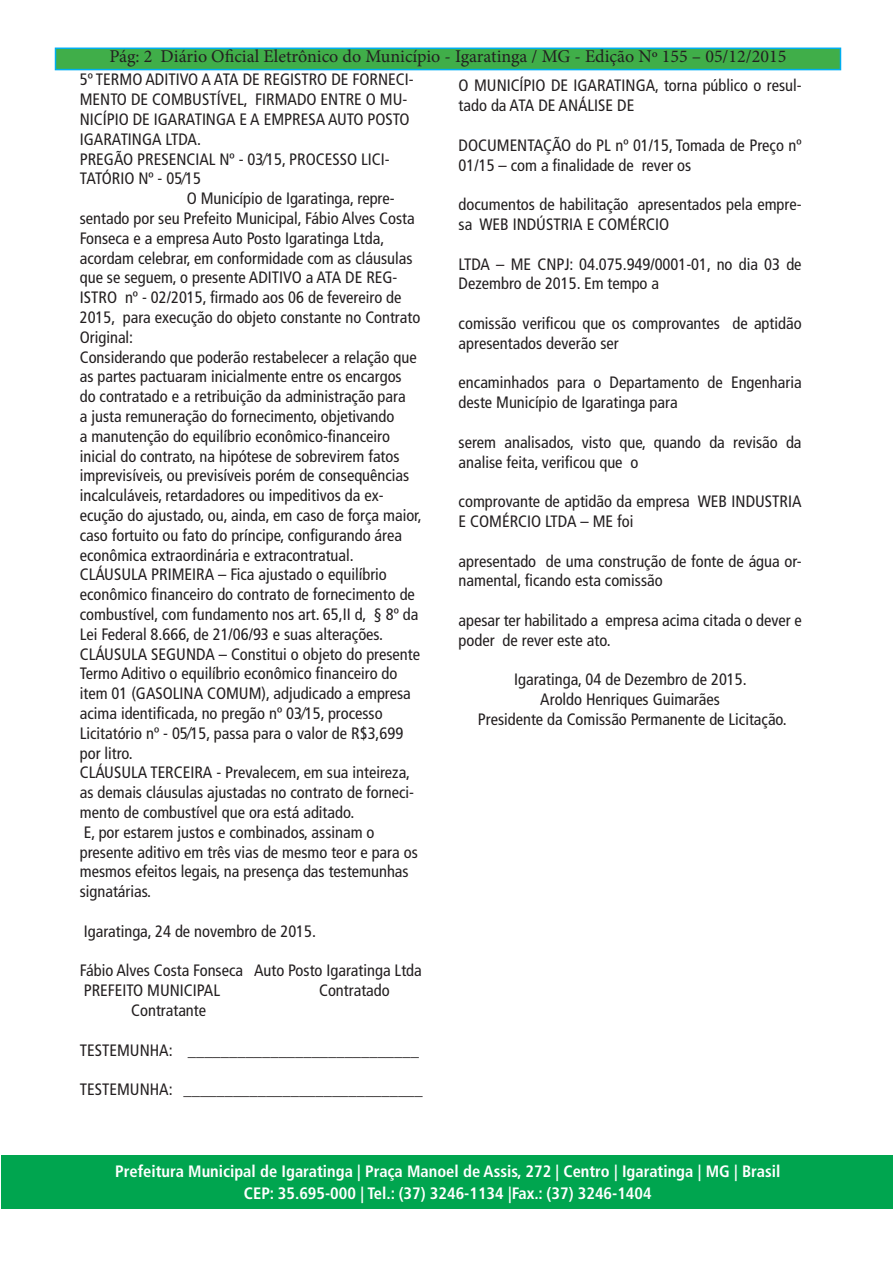
<style>
.page{position:relative;width:893px;height:1263px;background:#fff}
.page>*{position:absolute;margin:0;border:0;box-sizing:border-box;transform-origin:0 0}
.t1{font:18px "Minion Pro";color:#231f20}
.t2{font:condensed 16.5px/19.8px "Frutiger LT Std";color:#231f20}
.t3{font:700 condensed 16.5px "Frutiger LT Std";color:#fff}
</style>
<div class="page">
<div style="left:2px;top:1155px;width:891px;height:53px;background:#00a54f"></div>
<div style="left:56px;top:48px;width:784px;height:22px;background:#40ae49"></div>
<div style="left:55px;top:48px;width:786px;height:22px;border:2px solid #00aeef"></div>
<p class="t1" style="left:110px;top:44px;width:678px">Pág: 2 Diário Oficial Eletrônico do Município - Igaratinga / MG - Edição Nº 155 – 05/12/2015</p>
<p class="t2" style="left:459px;top:76px;width:344px">O MUNICÍPIO DE IGARATINGA, torna público o resul&shy;tado da ATA DE ANÁLISE DE</p>
<p class="t2" style="left:459px;top:135px;width:344px">DOCUMENTAÇÃO do PL nº 01/15, Tomada de Preço nº<br>01/15 – com a finalidade de rever os</p>
<p class="t2" style="left:459px;top:195px;width:344px">documentos de habilitação apresentados pela empre&shy;sa WEB INDÚSTRIA E COMÉRCIO</p>
<p class="t2" style="left:459px;top:254px;width:344px">LTDA – ME CNPJ: 04.075.949/0001-01, no dia 03 de<br>Dezembro de 2015. Em tempo a</p>
<p class="t2" style="left:459px;top:313px;width:345px">comissão verificou que os comprovantes de aptidão apresentados deverão ser</p>
<p class="t2" style="left:459px;top:373px;width:344px">encaminhados para o Departamento de Engenharia deste Município de Igaratinga para</p>
<p class="t2" style="left:459px;top:432px;width:344px">serem analisados, visto que, quando da revisão da analise feita, verificou que o</p>
<p class="t2" style="left:459px;top:492px;width:344px">comprovante de aptidão da empresa WEB INDUSTRIA<br>E COMÉRCIO LTDA – ME foi</p>
<p class="t2" style="left:459px;top:551px;width:344px">apresentado de uma construção de fonte de água or&shy;namental, ficando esta comissão</p>
<p class="t2" style="left:459px;top:610px;width:345px">apesar ter habilitado a empresa acima citada o dever e poder de rever este ato.</p>
<p class="t2" style="left:514px;top:670px;width:234px">Igaratinga, 04 de Dezembro de 2015.</p>
<p class="t2" style="left:540px;top:690px;width:181px">Aroldo Henriques Guimarães</p>
<p class="t2" style="left:478px;top:709px;width:311px">Presidente da Comissão Permanente de Licitação.</p>
<p class="t2" style="left:80px;top:70px;width:335px">5º TERMO ADITIVO A ATA DE REGISTRO DE FORNECI-MENTO DE COMBUSTÍVEL, FIRMADO ENTRE O MU-NICÍPIO DE IGARATINGA E A EMPRESA AUTO POSTO IGARATINGA LTDA.</p>
<p class="t2" style="left:80px;top:149px;width:311px">PREGÃO PRESENCIAL Nº - 03⁄15, PROCESSO LICI-<br>TATÓRIO Nº - 05⁄15</p>
<p class="t2" style="left:80px;top:189px;width:342px;text-indent:107px">O Município de Igaratinga, repre&shy;sentado por seu Prefeito Municipal, Fábio Alves Costa Fonseca e a empresa Auto Posto Igaratinga Ltda, acordam celebrar, em conformidade com as cláusulas que se seguem, o presente ADITIVO a ATA DE REG-ISTRO nº - 02/2015, firmado aos 06 de fevereiro de 2015, para execução do objeto constante no Contrato Original:</p>
<p class="t2" style="left:80px;top:347px;width:343px">Considerando que poderão restabelecer a relação que as partes pactuaram inicialmente entre os encargos do contratado e a retribuição da administração para<br>a justa remuneração do fornecimento, objetivando<br>a manutenção do equilíbrio econômico-financeiro inicial do contrato, na hipótese de sobrevirem fatos imprevisíveis, ou previsíveis porém de consequências incalculáveis, retardadores ou impeditivos da ex&shy;ecução do ajustado, ou, ainda, em caso de força maior, caso fortuito ou fato do príncipe, configurando área econômica extraordinária e extracontratual.</p>
<p class="t2" style="left:80px;top:565px;width:340px">CLÁUSULA PRIMEIRA – Fica ajustado o equilíbrio econômico financeiro do contrato de fornecimento de combustível, com fundamento nos art. 65,II d, § 8º da Lei Federal 8.666, de 21/06/93 e suas alterações.</p>
<p class="t2" style="left:80px;top:644px;width:342px">CLÁUSULA SEGUNDA – Constitui o objeto do presente Termo Aditivo o equilíbrio econômico financeiro do item 01 (GASOLINA COMUM), adjudicado a empresa acima identificada, no pregão nº 03⁄15, processo Licitatório nº - 05⁄15, passa para o valor de R$3,699 por litro.</p>
<p class="t2" style="left:80px;top:763px;width:336px">CLÁUSULA TERCEIRA - Prevalecem, em sua inteireza, as demais cláusulas ajustadas no contrato de forneci&shy;mento de combustível que ora está aditado.</p>
<p class="t2" style="left:80px;top:822px;width:339px">E, por estarem justos e combinados, assinam o presente aditivo em três vias de mesmo teor e para os mesmos efeitos legais, na presença das testemunhas signatárias.</p>
<p class="t2" style="left:84px;top:921px;width:234px">Igaratinga, 24 de novembro de 2015.</p>
<p class="t2" style="left:80px;top:961px;width:343px">Fábio Alves Costa Fonseca Auto Posto Igaratinga Ltda</p>
<p class="t2" style="left:84px;top:981px;width:138px">PREFEITO MUNICIPAL</p>
<p class="t2" style="left:319px;top:981px;width:72px">Contratado</p>
<p class="t2" style="left:131px;top:1000px;width:76px">Contratante</p>
<p class="t2" style="left:80px;top:1040px;width:341px">TESTEMUNHA: ____________________________</p>
<p class="t2" style="left:80px;top:1080px;width:344px">TESTEMUNHA: _____________________________</p>
<p class="t3" style="left:115px;top:1161px;width:667px">Prefeitura Municipal de Igaratinga | Praça Manoel de Assis, 272 | Centro | Igaratinga | MG | Brasil</p>
<p class="t3" style="left:244px;top:1183px;width:409px">CEP: 35.695-000 | Tel.: (37) 3246-1134 |Fax.: (37) 3246-1404</p>
</div>
